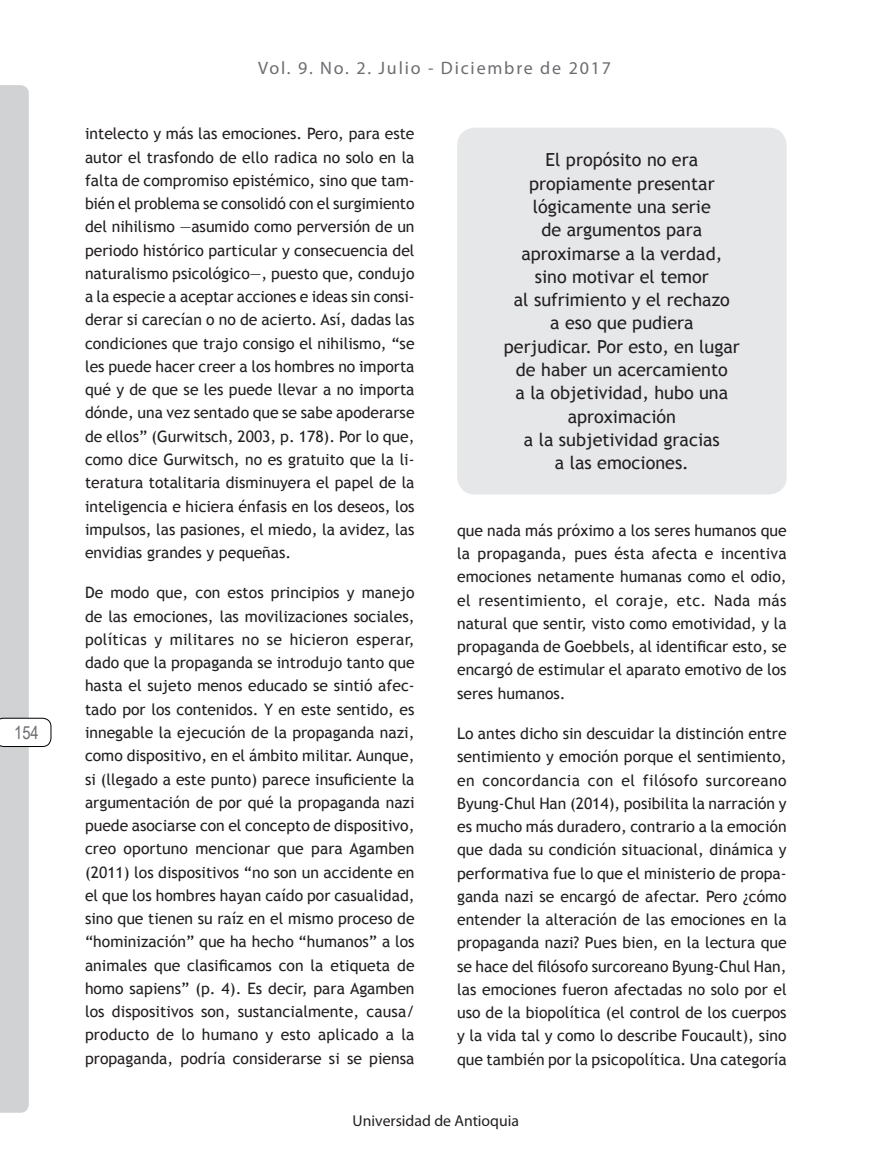
<style>
.page{position:relative;width:893px;height:1149px;background:#fff}
.page>*{position:absolute;margin:0;border:0;box-sizing:border-box;transform-origin:0 0}
.t1{font:18px/23.2px "Trebuchet MS";color:#231f20;text-align:center}
.t2{font:18px "Myriad Pro";letter-spacing:.1em;color:#6c6d70}
.t3{font:18px "Arial Narrow";color:#6c6d70}
.t4{font:15.75px/23.2px "Trebuchet MS";color:#231f20;text-align:justify}
.t5{font:15.75px "Myriad Pro";color:#231f20}
</style>
<div class="page">
<svg style="left:0;top:85px;width:51px;height:1027px"></svg>
<div style="left:457px;top:128px;width:330px;height:366px;background:#e6e7e9;border-radius:18px"></div>
<p class="t3" style="left:14px;top:719px;width:26px">154</p>
<p class="t2" style="left:258px;top:57px;width:354px">Vol. 9. No. 2. Julio - Diciembre de 2017</p>
<p class="t4" style="left:85px;top:122px;width:331px">intelecto y más las emociones. Pero, para este autor el trasfondo de ello radica no solo en la falta de compromiso epistémico, sino que tam&shy;bién el problema se consolidó con el surgimiento del nihilismo —asumido como perversión de un periodo histórico particular y consecuencia del naturalismo psicológico—, puesto que, condujo a la especie a aceptar acciones e ideas sin consi&shy;derar si carecían o no de acierto. Así, dadas las condiciones que trajo consigo el nihilismo, “se les puede hacer creer a los hombres no importa qué y de que se les puede llevar a no importa dónde, una vez sentado que se sabe apoderarse de ellos” (Gurwitsch, 2003, p. 178). Por lo que, como dice Gurwitsch, no es gratuito que la li&shy;teratura totalitaria disminuyera el papel de la inteligencia e hiciera énfasis en los deseos, los impulsos, las pasiones, el miedo, la avidez, las envidias grandes y pequeñas.</p>
<p class="t4" style="left:85px;top:581px;width:331px">De modo que, con estos principios y manejo de las emociones, las movilizaciones sociales, políticas y militares no se hicieron esperar, dado que la propaganda se introdujo tanto que hasta el sujeto menos educado se sintió afec&shy;tado por los contenidos. Y en este sentido, es innegable la ejecución de la propaganda nazi, como dispositivo, en el ámbito militar. Aunque, si (llegado a este punto) parece insuficiente la argumentación de por qué la propaganda nazi puede asociarse con el concepto de dispositivo, creo oportuno mencionar que para Agamben (2011) los dispositivos “no son un accidente en el que los hombres hayan caído por casualidad, sino que tienen su raíz en el mismo proceso de “hominización” que ha hecho “humanos” a los animales que clasificamos con la etiqueta de homo sapiens” (p. 4). Es decir, para Agamben los dispositivos son, sustancialmente, causa/ producto de lo humano y esto aplicado a la propaganda, podría considerarse si se piensa</p>
<p class="t1" style="left:504px;top:149px;width:237px">El propósito no era propiamente presentar lógicamente una serie<br>de argumentos para aproximarse a la verdad, sino motivar el temor<br>al sufrimiento y el rechazo<br>a eso que pudiera<br>perjudicar. Por esto, en lugar de haber un acercamiento<br>a la objetividad, hubo una aproximación<br>a la subjetividad gracias<br>a las emociones.</p>
<p class="t4" style="left:457px;top:518px;width:331px">que nada más próximo a los seres humanos que la propaganda, pues ésta afecta e incentiva emociones netamente humanas como el odio, el resentimiento, el coraje, etc. Nada más natural que sentir, visto como emotividad, y la propaganda de Goebbels, al identificar esto, se encargó de estimular el aparato emotivo de los seres humanos.</p>
<p class="t4" style="left:457px;top:721px;width:331px">Lo antes dicho sin descuidar la distinción entre sentimiento y emoción porque el sentimiento, en concordancia con el filósofo surcoreano Byung-Chul Han (2014), posibilita la narración y es mucho más duradero, contrario a la emoción que dada su condición situacional, dinámica y performativa fue lo que el ministerio de propa&shy;ganda nazi se encargó de afectar. Pero ¿cómo entender la alteración de las emociones en la propaganda nazi? Pues bien, en la lectura que se hace del filósofo surcoreano Byung-Chul Han, las emociones fueron afectadas no solo por el uso de la biopolítica (el control de los cuerpos y la vida tal y como lo describe Foucault), sino que también por la psicopolítica. Una categoría</p>
<p class="t5" style="left:353px;top:1111px;width:168px">Universidad de Antioquia</p>
</div>
